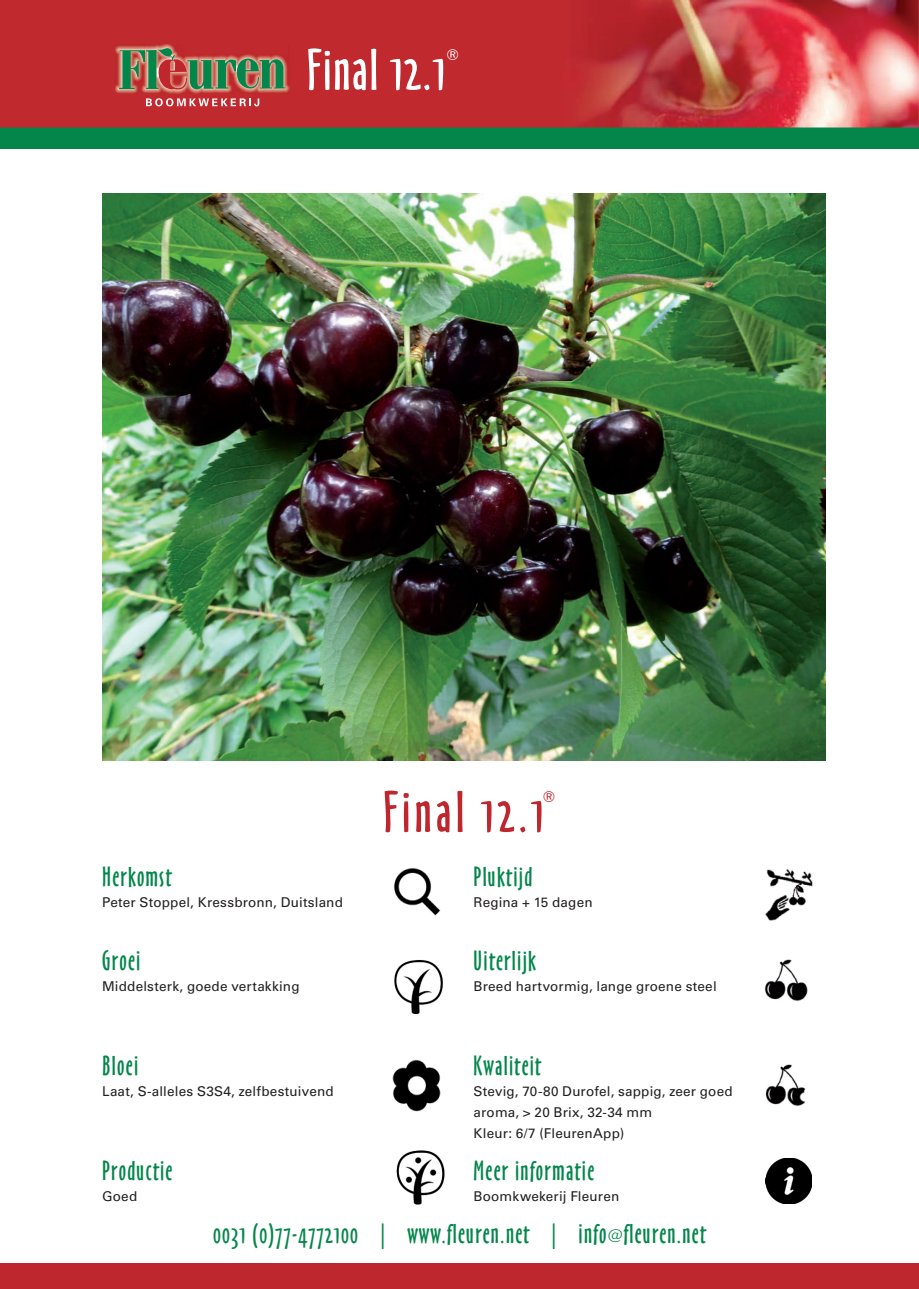
<style>
.page{position:relative;width:919px;height:1289px;background:#fff}
.page>*{position:absolute;margin:0;border:0;box-sizing:border-box;transform-origin:0 0}
.t1{font:54px "Oz Handicraft BT";letter-spacing:.075em;color:#bf272e}
.t2{font:54px "Oz Handicraft BT";letter-spacing:.03em;color:#fff}
.t3{font:25.5px "Oz Handicraft BT";letter-spacing:.05em;color:#04864b}
.t4{font:15px "Oz Handicraft BT";color:#bf272e}
.t5{font:15px "Oz Handicraft BT";color:#fff}
.t6{font:13.5px/21px "Univers LT Std";letter-spacing:.015em;color:#231f20}
.s1{font-size:15px}
</style>
<div class="page">
<img style="left:394px;top:960px;width:49px;height:54px">
<img style="left:392px;top:1059px;width:49px;height:53px">
<img style="left:394px;top:868px;width:47px;height:48px">
<img style="left:396px;top:1150px;width:49px;height:55px">
<img style="left:765px;top:1158px;width:46px;height:45px">
<img style="left:764px;top:959px;width:44px;height:42px">
<img style="left:765px;top:869px;width:48px;height:52px">
<img style="left:765px;top:1064px;width:41px;height:42px">
<img style="left:102px;top:193px;width:723px;height:567px">
<div style="left:0;top:127px;width:918px;height:22px;background:#04864b"></div>
<img style="left:0;top:0;width:918px;height:127px">
<img style="left:115px;top:44px;width:174px;height:49px">
<svg style="left:119px;top:48px;width:167px;height:42px;background:#887258"></svg>
<svg style="left:146px;top:98px;width:113px;height:8px"></svg>
<div style="left:0;top:1263px;width:918px;height:25px;background:#bf272e"></div>
<h1 class="t2" style="left:307px;top:39px;width:140px">Final 12.1</h1>
<p class="t5" style="left:446px;top:46px;width:14px">®</p>
<h2 class="t3" style="left:102px;top:862px;width:71px">Herkomst</h2>
<p class="t6" style="left:102px;top:892px;width:242px">Peter Stoppel, Kressbronn, Duitsland</p>
<h2 class="t3" style="left:102px;top:946px;width:40px">Groei</h2>
<p class="t6" style="left:102px;top:976px;width:199px">Middelsterk, goede vertakking</p>
<h1 class="t1" style="left:383px;top:780px;width:162px">Final 12.1</h1>
<p class="t4" style="left:542px;top:788px;width:14px">®</p>
<h2 class="t3" style="left:473px;top:862px;width:60px">Pluktijd</h2>
<p class="t6" style="left:473px;top:892px;width:120px">Regina + 15 dagen</p>
<h2 class="t3" style="left:473px;top:946px;width:64px">Uiterlijk</h2>
<p class="t6" style="left:473px;top:976px;width:245px">Breed hartvormig, lange groene steel</p>
<h2 class="t3" style="left:102px;top:1051px;width:38px">Bloei</h2>
<p class="t6" style="left:102px;top:1081px;width:233px">Laat, S-alleles S3S4, zelfbestuivend</p>
<h2 class="t3" style="left:473px;top:1051px;width:69px">Kwaliteit</h2>
<p class="t6" style="left:473px;top:1081px;width:261px">Stevig, 70-80 Durofel, sappig, zeer goed aroma, &gt; 20 Brix, 32-34 mm<br>Kleur: 6/7 (FleurenApp)</p>
<h2 class="t3" style="left:473px;top:1156px;width:122px">Meer informatie</h2>
<p class="t6" style="left:473px;top:1186px;width:147px">Boomkwekerij Fleuren</p>
<h2 class="t3" style="left:213px;top:1219px;width:494px">0031 (0)77-4772100 | www.fleuren.net | info<span class="s1">@</span>fleuren.net</h2>
<h2 class="t3" style="left:102px;top:1156px;width:72px">Productie</h2>
<p class="t6" style="left:102px;top:1186px;width:37px">Goed</p>
</div>
